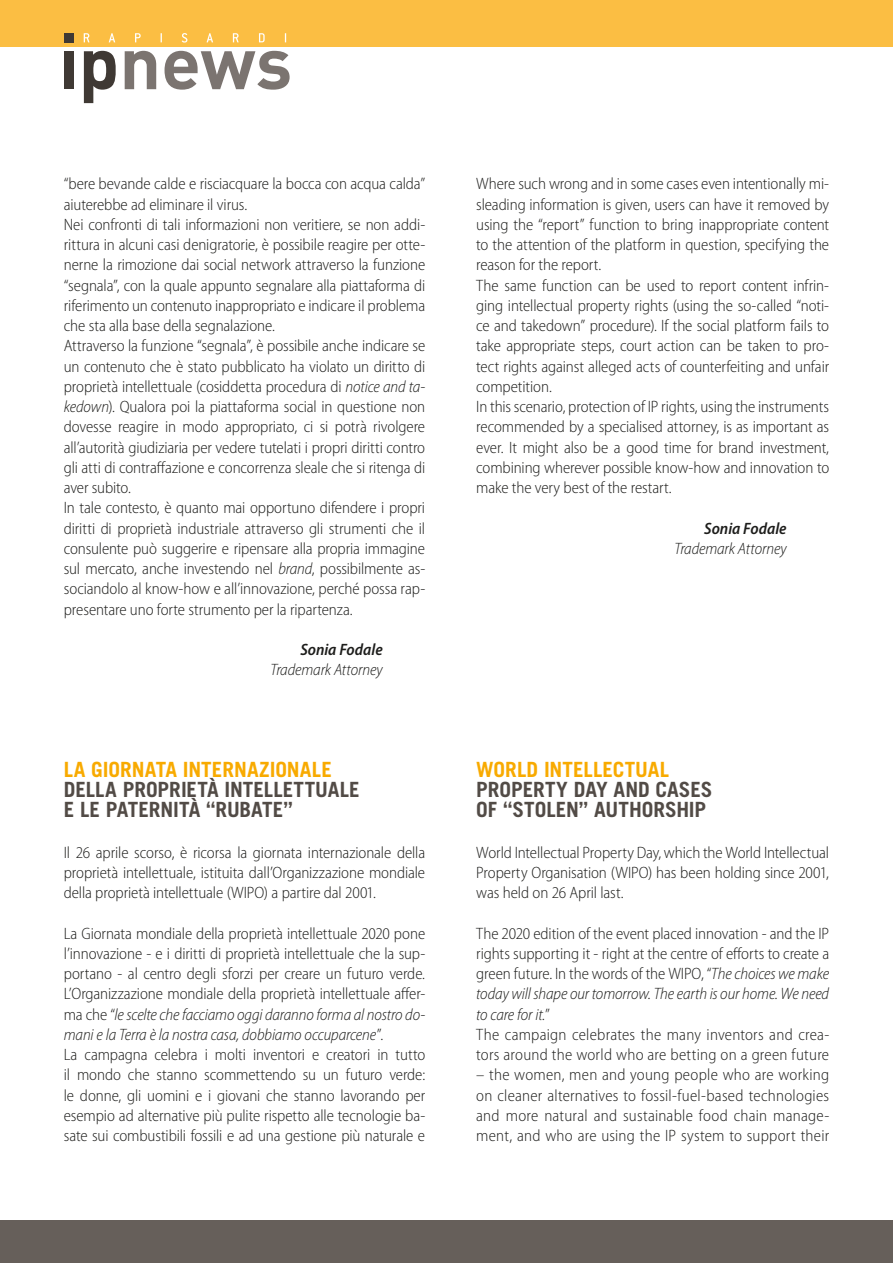
<style>
.page{position:relative;width:893px;height:1263px;background:#fff}
.page>*{position:absolute;margin:0;border:0;box-sizing:border-box;transform-origin:0 0}
.t1{font:700 21px/20.2px "Trade Gothic";color:#524b46}
.t2{font:700 21px "Trade Gothic";letter-spacing:.005em;color:#f8aa00}
.t3{font:300 semi-condensed 16.5px/20.2px "Myriad Pro";letter-spacing:-.005em;color:#1d1d1b}
.t4{font:italic 300 semi-condensed 16.5px "Myriad Pro";letter-spacing:-.01em;color:#1d1d1b}
.t5{font:italic 600 semi-condensed 16.5px "Myriad Pro";color:#1d1d1b}
.s1{font-style:italic}
</style>
<div class="page">
<div style="left:0;top:0;width:893px;height:47px;background:#fbbe43"></div>
<div style="left:0;top:1220px;width:893px;height:43px;background:#665f5a"></div>
<svg style="left:125px;top:51px;width:31px;height:38px"></svg>
<svg style="left:165px;top:51px;width:125px;height:39px"></svg>
<svg style="left:84px;top:33px;width:5px;height:9px"></svg>
<svg style="left:109px;top:33px;width:6px;height:9px"></svg>
<svg style="left:135px;top:33px;width:6px;height:9px"></svg>
<svg style="left:182px;top:33px;width:5px;height:10px"></svg>
<svg style="left:207px;top:33px;width:6px;height:9px"></svg>
<svg style="left:233px;top:33px;width:6px;height:9px"></svg>
<svg style="left:259px;top:33px;width:6px;height:9px"></svg>
<div style="left:64px;top:33px;width:9px;height:10px;background:#3f3934"></div>
<div style="left:64px;top:51px;width:9px;height:38px;background:#3f3934"></div>
<svg style="left:84px;top:51px;width:32px;height:52px"></svg>
<p class="t3" style="left:64px;top:174px;width:363px">“bere bevande calde e risciacquare la bocca con acqua calda” aiuterebbe ad eliminare il virus.<br>Nei confronti di tali informazioni non veritiere, se non addi&shy;rittura in alcuni casi denigratorie, è possibile reagire per otte&shy;nerne la rimozione dai social network attraverso la funzione “segnala”, con la quale appunto segnalare alla piattaforma di riferimento un contenuto inappropriato e indicare il problema che sta alla base della segnalazione.<br>Attraverso la funzione “segnala”, è possibile anche indicare se un contenuto che è stato pubblicato ha violato un diritto di proprietà intellettuale (cosiddetta procedura di <span class="s1">notice and ta&shy;kedown</span>). Qualora poi la piattaforma social in questione non dovesse reagire in modo appropriato, ci si potrà rivolgere all’autorità giudiziaria per vedere tutelati i propri diritti contro gli atti di contraffazione e concorrenza sleale che si ritenga di aver subito.<br>In tale contesto, è quanto mai opportuno difendere i propri diritti di proprietà industriale attraverso gli strumenti che il consulente può suggerire e ripensare alla propria immagine sul mercato, anche investendo nel <span class="s1">brand</span>, possibilmente as&shy;sociandolo al know-how e all’innovazione, perché possa rap&shy;presentare uno forte strumento per la ripartenza.</p>
<p class="t5" style="left:300px;top:641px;width:84px">Sonia Fodale</p>
<p class="t4" style="left:271px;top:661px;width:114px">Trademark Attorney</p>
<p class="t2" style="left:64px;top:756px;width:270px">LA GIORNATA INTERNAZIONALE</p>
<p class="t1" style="left:64px;top:779px;width:297px">DELLA PROPRIETÀ INTELLETTUALE<br>E LE PATERNITÀ “RUBATE”</p>
<p class="t3" style="left:64px;top:842px;width:363px;text-align:justify">Il 26 aprile scorso, è ricorsa la giornata internazionale della proprietà intellettuale, istituita dall’Organizzazione mondiale della proprietà intellettuale (WIPO) a partire dal 2001.</p>
<p class="t3" style="left:64px;top:923px;width:363px">La Giornata mondiale della proprietà intellettuale 2020 pone l’innovazione - e i diritti di proprietà intellettuale che la sup&shy;portano - al centro degli sforzi per creare un futuro verde.<br>L’Organizzazione mondiale della proprietà intellettuale affer&shy;ma che “<span class="s1">le scelte che facciamo oggi daranno forma al nostro do&shy;mani e la Terra è la nostra casa, dobbiamo occuparcene</span>”.<br>La campagna celebra i molti inventori e creatori in tutto il mondo che stanno scommettendo su un futuro verde: le donne, gli uomini e i giovani che stanno lavorando per esempio ad alternative più pulite rispetto alle tecnologie ba&shy;sate sui combustibili fossili e ad una gestione più naturale e</p>
<p class="t3" style="left:476px;top:174px;width:354px">Where such wrong and in some cases even intentionally mi&shy;sleading information is given, users can have it removed by using the “report” function to bring inappropriate content to the attention of the platform in question, specifying the reason for the report.<br>The same function can be used to report content infrin&shy;ging intellectual property rights (using the so-called “noti&shy;ce and takedown” procedure). If the social platform fails to take appropriate steps, court action can be taken to pro&shy;tect rights against alleged acts of counterfeiting and unfair competition.<br>In this scenario, protection of IP rights, using the instruments recommended by a specialised attorney, is as important as ever. It might also be a good time for brand investment, combining wherever possible know-how and innovation to make the very best of the restart.</p>
<p class="t5" style="left:704px;top:519px;width:84px">Sonia Fodale</p>
<p class="t4" style="left:675px;top:539px;width:114px">Trademark Attorney</p>
<p class="t2" style="left:476px;top:756px;width:194px">WORLD INTELLECTUAL</p>
<p class="t1" style="left:476px;top:779px;width:238px">PROPERTY DAY AND CASES<br>OF “STOLEN” AUTHORSHIP</p>
<p class="t3" style="left:476px;top:842px;width:354px;text-align:justify">World Intellectual Property Day, which the World Intellectual Property Organisation (WIPO) has been holding since 2001, was held on 26 April last.</p>
<p class="t3" style="left:476px;top:923px;width:354px">The 2020 edition of the event placed innovation - and the IP rights supporting it - right at the centre of efforts to create a green future. In the words of the WIPO, “<span class="s1">The choices we make today will shape our tomorrow. The earth is our home. We need to care for it.</span>”<br>The campaign celebrates the many inventors and crea&shy;tors around the world who are betting on a green future</p>
<p class="t3" style="left:476px;top:1065px;width:354px;text-align:justify">– the women, men and young people who are working on cleaner alternatives to fossil-fuel-based technologies and more natural and sustainable food chain manage&shy;ment, and who are using the IP system to support their</p>
</div>
